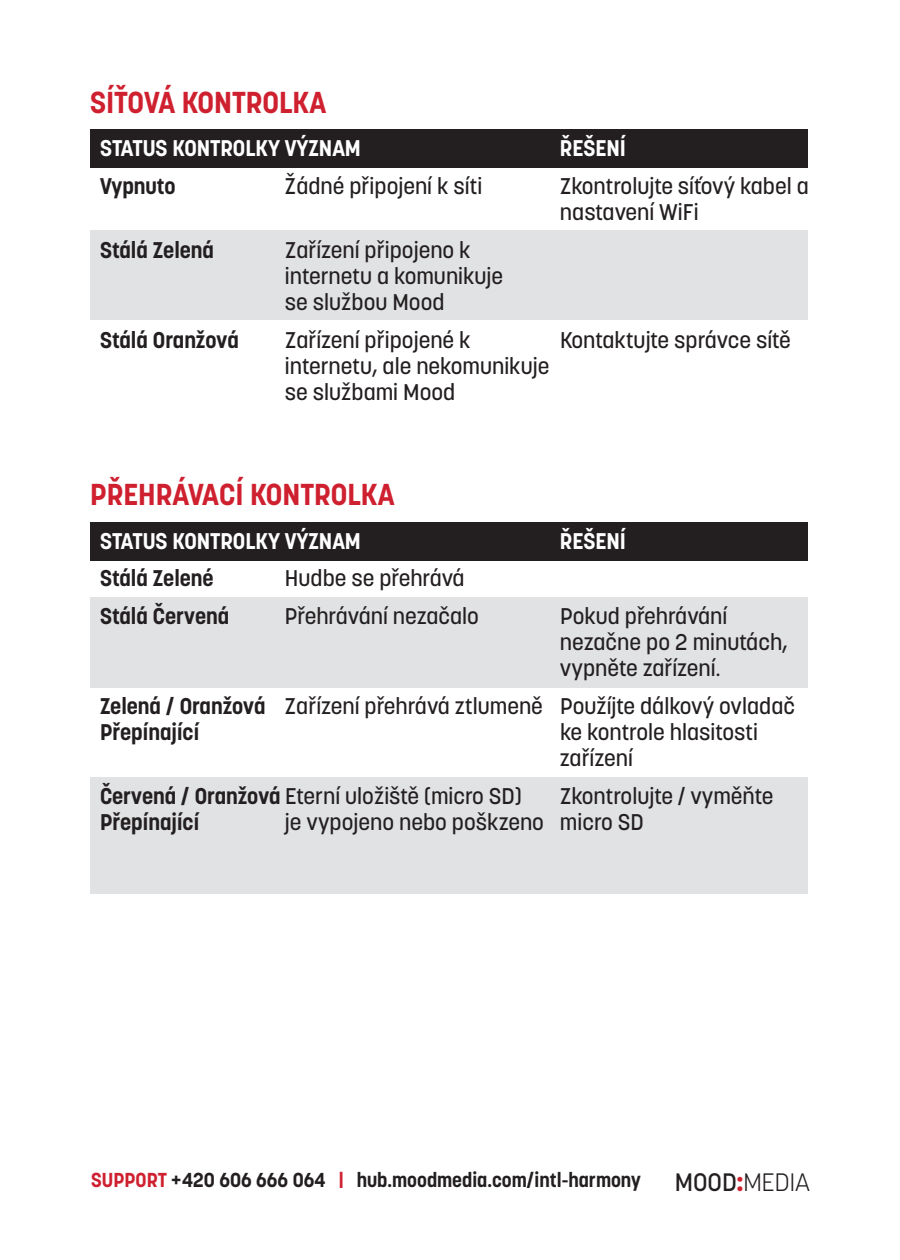
<style>
.page{position:relative;width:900px;height:1260px;background:#fff}
.page>*{position:absolute;margin:0;border:0;box-sizing:border-box;transform-origin:0 0}
.t1{font:700 30px "Korolev";color:#cf202f}
.t2{font:300 25px "Korolev";color:#231f20}
.t3{font:500 22.5px/26.2px "Korolev";color:#231f20}
.t4{font:700 22.5px "Korolev";color:#231f20}
.t5{font:700 22.5px "Korolev";color:#fff}
.t6{font:700 20px "Korolev";color:#231f20}
.s1{font-weight:700}
.s2{color:#cf202f}
.s3{font-weight:500}
.s4{font-weight:800;color:#cf202f}
</style>
<div class="page">
<div style="left:90px;top:129px;width:718px;height:39px;background:#231f20"></div>
<div style="left:90px;top:522px;width:718px;height:39px;background:#231f20"></div>
<div style="left:90px;top:230px;width:718px;height:90px;background:#e1e2e4"></div>
<div style="left:90px;top:598px;width:718px;height:90px;background:#e1e2e4"></div>
<div style="left:90px;top:777px;width:718px;height:117px;background:#e1e2e4"></div>
<p class="t1" style="left:90px;top:83px;width:238px">SÍŤOVÁ KONTROLKA</p>
<p class="t5" style="left:100px;top:134px;width:262px">STATUS KONTROLKY VÝZNAM</p>
<p class="t5" style="left:560px;top:134px;width:68px">ŘEŠENÍ</p>
<p class="t4" style="left:100px;top:172px;width:77px">Vypnuto</p>
<p class="t3" style="left:285px;top:173px;width:199px">Žádné připojení k síti</p>
<p class="t3" style="left:560px;top:173px;width:250px">Zkontrolujte síťový kabel a nastavení WiFi</p>
<p class="t4" style="left:100px;top:235px;width:116px">Stálá Zelená</p>
<p class="t3" style="left:285px;top:236px;width:220px">Zařízení připojeno k internetu a komunikuje se službou Mood</p>
<p class="t4" style="left:100px;top:325px;width:140px">Stálá Oranžová</p>
<p class="t3" style="left:285px;top:326px;width:187px">Zařízení připojené k</p>
<p class="t3" style="left:560px;top:326px;width:232px">Kontaktujte správce sítě</p>
<p class="t3" style="left:285px;top:353px;width:266px">internetu, ale nekomunikuje se službami Mood</p>
<p class="t1" style="left:90px;top:475px;width:306px">PŘEHRÁVACÍ KONTROLKA</p>
<p class="t5" style="left:100px;top:527px;width:262px">STATUS KONTROLKY VÝZNAM</p>
<p class="t5" style="left:560px;top:527px;width:68px">ŘEŠENÍ</p>
<p class="t4" style="left:100px;top:564px;width:115px">Stálá Zelené</p>
<p class="t3" style="left:285px;top:565px;width:181px">Hudbe se přehrává</p>
<p class="t4" style="left:100px;top:602px;width:131px">Stálá Červená</p>
<p class="t3" style="left:285px;top:603px;width:196px">Přehrávání nezačalo</p>
<p class="t3" style="left:560px;top:603px;width:229px">Pokud přehrávání nezačne po 2 minutách, vypněte zařízení.</p>
<p class="t3" style="left:100px;top:693px;width:697px"><span class="s1">Zelená / Oranžová</span> Zařízení přehrává ztlumeně Použíjte dálkový ovladač<br><span class="s1">Přepínající</span></p>
<p class="t3" style="left:560px;top:719px;width:199px">ke kontrole hlasitosti</p>
<p class="t3" style="left:560px;top:745px;width:74px">zařízení</p>
<p class="t3" style="left:100px;top:783px;width:423px"><span class="s1">Červená / Oranžová</span> Eterní uložiště (micro SD)</p>
<p class="t3" style="left:560px;top:783px;width:215px">Zkontrolujte / vyměňte</p>
<p class="t4" style="left:100px;top:808px;width:101px">Přepínající</p>
<p class="t3" style="left:285px;top:809px;width:360px">je vypojeno nebo poškzeno micro SD</p>
<p class="t6" style="left:91px;top:1167px;width:551px"><span class="s2">SUPPORT</span> +420 606 666 064 <span class="s2">|</span> hub.moodmedia.com/intl-harmony</p>
<p class="t2" style="left:675px;top:1167px;width:137px"><span class="s3">MOOD</span><span class="s4">:</span>MEDIA</p>
</div>
